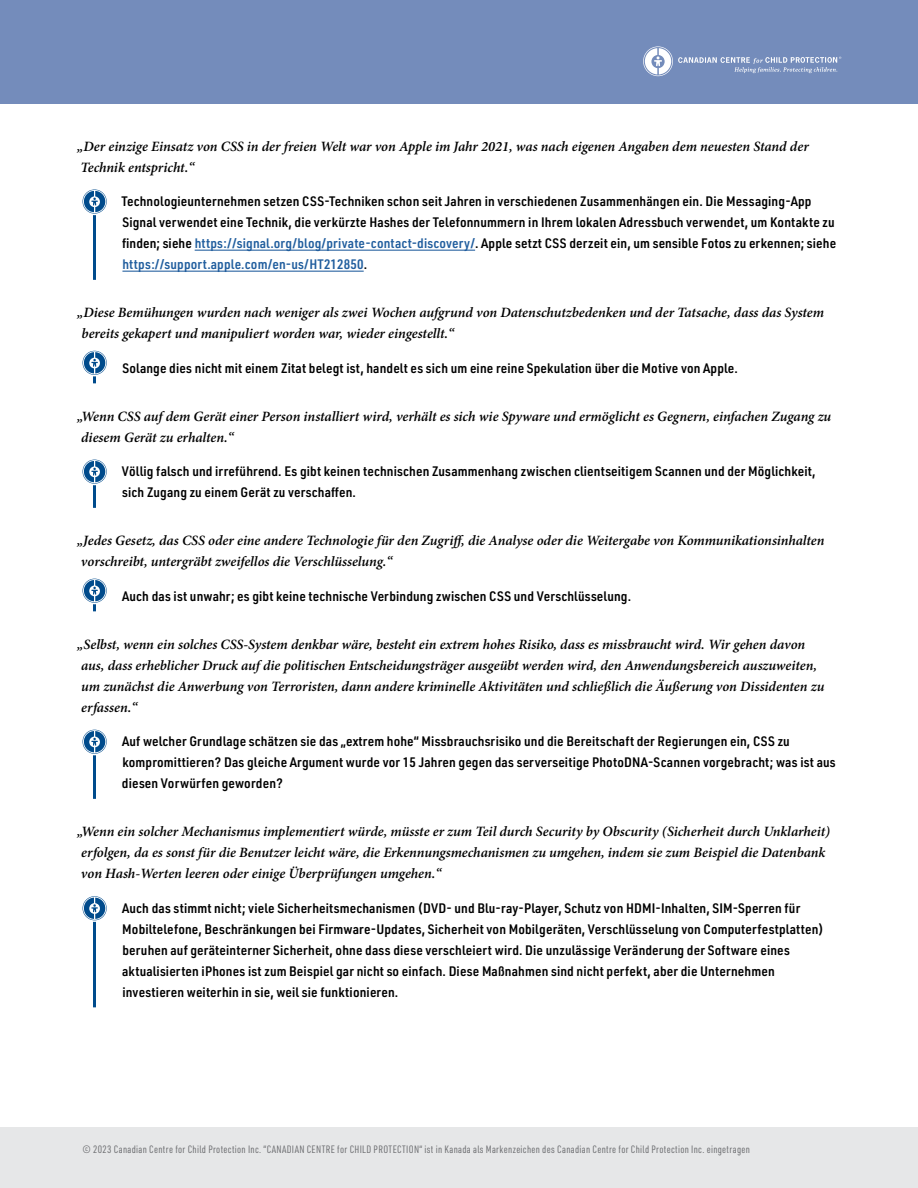
<style>
.page{position:relative;width:918px;height:1188px;background:#fff}
.page>*{position:absolute;margin:0;border:0;box-sizing:border-box;transform-origin:0 0}
.t1{font:italic 600 14.25px/21px "Minion Pro";letter-spacing:-.005em;color:#000}
.t2{font:600 13.5px/21px "URWDIN Semi Cond";letter-spacing:.01em;color:#000}
.t3{font:10.5px "URWDIN Cond";letter-spacing:.03em;color:#6d6e71}
.s1{color:#215e9e}
</style>
<div class="page">
<div style="left:0;top:1128px;width:918px;height:60px;background:#e6e7e8"></div>
<div style="left:0;top:0;width:918px;height:104px;background:#748cbb"></div>
<svg style="left:643px;top:46px;width:198px;height:30px"></svg>
<hr style="left:93px;top:190px;width:3px;height:90px;background:#004b8c">
<hr style="left:195px;top:250px;width:280px;height:1px;background:#215e9e">
<hr style="left:122px;top:271px;width:242px;height:1px;background:#215e9e">
<hr style="left:93px;top:356px;width:3px;height:27px;background:#004b8c">
<hr style="left:93px;top:460px;width:3px;height:48px;background:#004b8c">
<hr style="left:93px;top:584px;width:3px;height:27px;background:#004b8c">
<hr style="left:93px;top:730px;width:3px;height:69px;background:#004b8c">
<hr style="left:93px;top:896px;width:3px;height:111px;background:#004b8c">
<svg style="left:81px;top:188px;width:27px;height:27px"></svg>
<svg style="left:83px;top:190px;width:24px;height:24px"></svg>
<svg style="left:81px;top:349px;width:27px;height:27px"></svg>
<svg style="left:83px;top:351px;width:24px;height:24px"></svg>
<svg style="left:81px;top:458px;width:27px;height:27px"></svg>
<svg style="left:83px;top:460px;width:24px;height:24px"></svg>
<svg style="left:81px;top:577px;width:27px;height:27px"></svg>
<svg style="left:83px;top:579px;width:24px;height:24px"></svg>
<svg style="left:81px;top:728px;width:27px;height:27px"></svg>
<svg style="left:83px;top:730px;width:24px;height:24px"></svg>
<svg style="left:81px;top:895px;width:27px;height:27px"></svg>
<svg style="left:83px;top:896px;width:24px;height:24px"></svg>
<p class="t1" style="left:77px;top:136px;width:733px">„Der einzige Einsatz von CSS in der freien Welt war von Apple im Jahr 2021, was nach eigenen Angaben dem neuesten Stand der<br>Technik entspricht.“</p>
<p class="t2" style="left:121px;top:190px;width:716px">Technologieunternehmen setzen CSS-Techniken schon seit Jahren in verschiedenen Zusammenhängen ein. Die Messaging-App Signal verwendet eine Technik, die verkürzte Hashes der Telefonnummern in Ihrem lokalen Adressbuch verwendet, um Kontakte zu finden; siehe <span class="s1">https://signal.org/blog/private-contact-discovery/</span>. Apple setzt CSS derzeit ein, um sensible Fotos zu erkennen; siehe <span class="s1">https://support.apple.com/en-us/HT212850</span>.</p>
<p class="t1" style="left:82px;top:303px;width:744px;text-indent:-4px">„Diese Bemühungen wurden nach weniger als zwei Wochen aufgrund von Datenschutzbedenken und der Tatsache, dass das System bereits gekapert und manipuliert worden war, wieder eingestellt.“</p>
<p class="t2" style="left:122px;top:357px;width:617px">Solange dies nicht mit einem Zitat belegt ist, handelt es sich um eine reine Spekulation über die Motive von Apple.</p>
<p class="t1" style="left:77px;top:406px;width:756px">„Wenn CSS auf dem Gerät einer Person installiert wird, verhält es sich wie Spyware und ermöglicht es Gegnern, einfachen Zugang zu diesem Gerät zu erhalten.“</p>
<p class="t2" style="left:122px;top:460px;width:695px">Völlig falsch und irreführend. Es gibt keinen technischen Zusammenhang zwischen clientseitigem Scannen und der Möglichkeit, sich Zugang zu einem Gerät zu verschaffen.</p>
<p class="t1" style="left:77px;top:531px;width:749px">„Jedes Gesetz, das CSS oder eine andere Technologie für den Zugriff, die Analyse oder die Weitergabe von Kommunikationsinhalten vorschreibt, untergräbt zweifellos die Verschlüsselung.“</p>
<p class="t2" style="left:122px;top:585px;width:511px">Auch das ist unwahr; es gibt keine technische Verbindung zwischen CSS und Verschlüsselung.</p>
<p class="t1" style="left:77px;top:634px;width:749px">„Selbst, wenn ein solches CSS-System denkbar wäre, besteht ein extrem hohes Risiko, dass es missbraucht wird. Wir gehen davon aus, dass erheblicher Druck auf die politischen Entscheidungsträger ausgeübt werden wird, den Anwendungsbereich auszuweiten, um zunächst die Anwerbung von Terroristen, dann andere kriminelle Aktivitäten und schließlich die Äußerung von Dissidenten zu erfassen.“</p>
<p class="t2" style="left:122px;top:730px;width:715px">Auf welcher Grundlage schätzen sie das „extrem hohe“ Missbrauchsrisiko und die Bereitschaft der Regierungen ein, CSS zu kompromittieren? Das gleiche Argument wurde vor 15 Jahren gegen das serverseitige PhotoDNA-Scannen vorgebracht; was ist aus diesen Vorwürfen geworden?</p>
<p class="t1" style="left:77px;top:822px;width:754px">„Wenn ein solcher Mechanismus implementiert würde, müsste er zum Teil durch Security by Obscurity (Sicherheit durch Unklarheit) erfolgen, da es sonst für die Benutzer leicht wäre, die Erkennungsmechanismen zu umgehen, indem sie zum Beispiel die Datenbank von Hash-Werten leeren oder einige Überprüfungen umgehen.“</p>
<p class="t2" style="left:122px;top:897px;width:703px">Auch das stimmt nicht; viele Sicherheitsmechanismen (DVD- und Blu-ray-Player, Schutz von HDMI-Inhalten, SIM-Sperren für Mobiltelefone, Beschränkungen bei Firmware-Updates, Sicherheit von Mobilgeräten, Verschlüsselung von Computerfestplatten) beruhen auf geräteinterner Sicherheit, ohne dass diese verschleiert wird. Die unzulässige Veränderung der Software eines aktualisierten iPhones ist zum Beispiel gar nicht so einfach. Diese Maßnahmen sind nicht perfekt, aber die Unternehmen investieren weiterhin in sie, weil sie funktionieren.</p>
<p class="t3" style="left:83px;top:1142px;width:668px">© 2023 Canadian Centre for Child Protection Inc. “CANADIAN CENTRE for CHILD PROTECTION“ ist in Kanada als Markenzeichen des Canadian Centre for Child Protection Inc. eingetragen</p>
</div>
